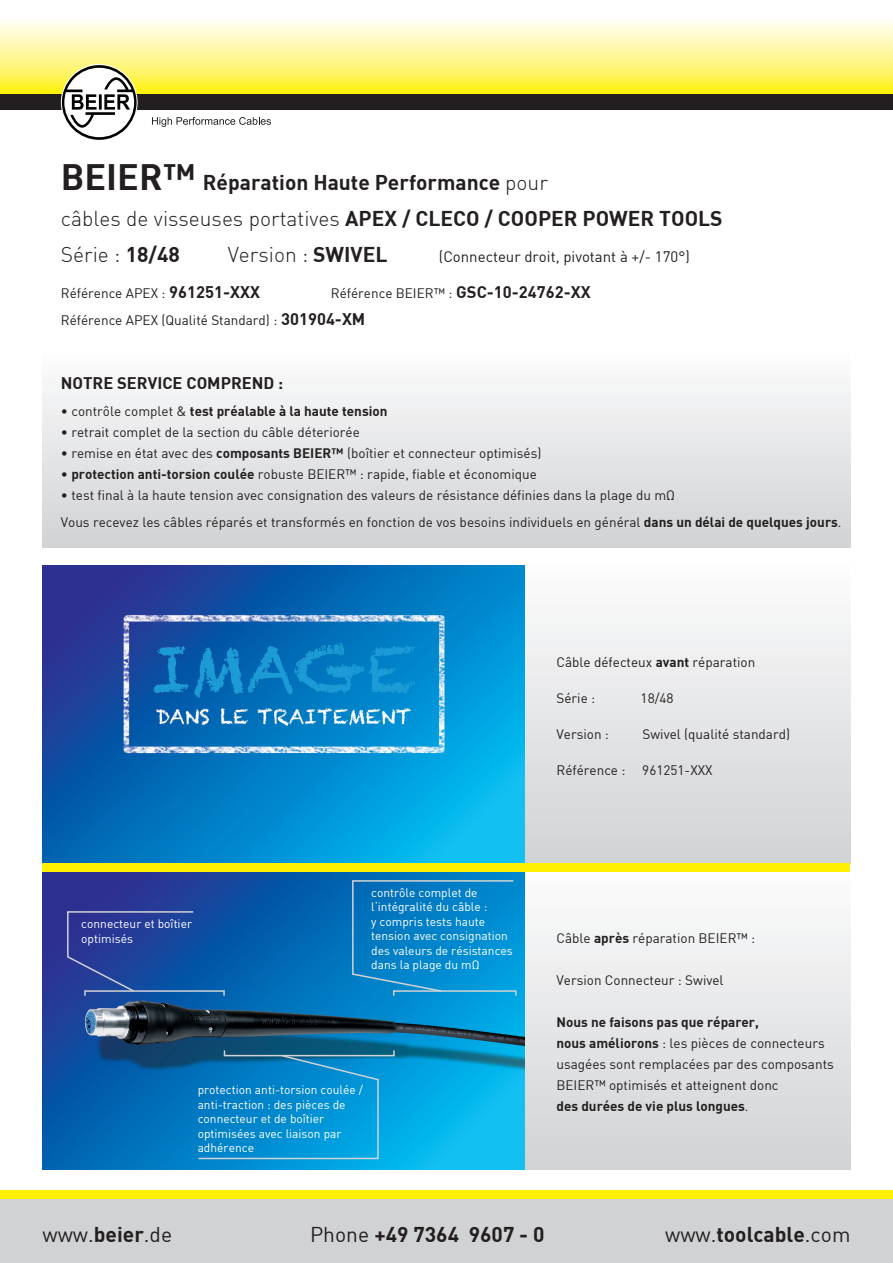
<style>
.page{position:relative;width:893px;height:1263px;background:#fff}
.page>*{position:absolute;margin:0;border:0;box-sizing:border-box;transform-origin:0 0}
.t1{font:21px/36px "DIN Light Alternate";color:#231f20}
.t2{font:21px "DIN Bold";color:#231f20}
.t3{font:21px "DIN";color:#231f20}
.t4{font:16.5px "DIN Bold";color:#231f20}
.t5{font:15px "DIN";color:#231f20}
.t6{font:13.5px/27px "DIN";color:#231f20}
.t7{font:13.5px "DIN Bold";color:#231f20}
.t8{font:12px/14.4px "DIN";color:#fff}
.s1{font-size:36px}
.s2{font-family:"DIN Light Alternate"}
.s3{font-family:"DIN Bold"}
.s4{font-family:"DIN Bold";font-size:16.5px}
.s5{font-family:"DIN"}
</style>
<div class="page">
<img style="left:43px;top:872px;width:483px;height:297px">
<img style="left:43px;top:566px;width:483px;height:297px">
<div style="left:526px;top:566px;width:324px;height:297px;background:linear-gradient(to bottom,#fcfcfc,#d1d2d5)"></div>
<div style="left:526px;top:872px;width:324px;height:297px;background:linear-gradient(to bottom,#fcfcfc,#d1d2d5)"></div>
<div style="left:0;top:1199px;width:893px;height:64px;background:#d1d2d4"></div>
<div style="left:0;top:1191px;width:893px;height:8px;background:#fff101"></div>
<div style="left:0;top:95px;width:893px;height:15px;background:#231f20"></div>
<svg style="left:0;top:21px;width:892px;height:73px;background:#fff68e"></svg>
<svg style="left:152px;top:117px;width:119px;height:10px"></svg>
<svg style="left:62px;top:65px;width:75px;height:75px"></svg>
<div style="left:43px;top:863px;width:807px;height:9px;background:#fff101"></div>
<svg style="left:197px;top:1054px;width:182px;height:106px;background:#088bcc"></svg>
<svg style="left:66px;top:910px;width:129px;height:83px;background:#23459b"></svg>
<div style="left:84px;top:990px;width:141px;height:6px;border:2px solid #d1d2d4"></div>
<svg style="left:351px;top:879px;width:164px;height:114px;background:#0685c9"></svg>
<div style="left:43px;top:353px;width:807px;height:194px;background:linear-gradient(to bottom,#fcfcfc,#d1d2d5)"></div>
<h1 class="t2" style="left:61px;top:168px;width:489px"><span class="s1">BEIER™</span> Réparation Haute Performance <span class="s2">pour</span></h1>
<h1 class="t1" style="left:61px;top:200px;width:663px">câbles de visseuses portatives <span class="s3">APEX / CLECO / COOPER POWER TOOLS<br></span>Série : <span class="s3">18/48</span></h1>
<h1 class="t1" style="left:228px;top:236px;width:161px">Version : <span class="s3">SWIVEL</span></h1>
<p class="t5" style="left:439px;top:247px;width:252px">(Connecteur droit, pivotant à +/- 170°)</p>
<p class="t6" style="left:61px;top:279px;width:201px">Référence APEX : <span class="s4">961251-XXX</span></p>
<p class="t6" style="left:61px;top:279px;width:531px;text-indent:270px">Référence BEIER™ : <span class="s4">GSC-10-24762-XX<br></span>Référence APEX (Qualité Standard) : <span class="s4">301904-XM</span></p>
<p class="t4" style="left:61px;top:373px;width:224px">NOTRE SERVICE COMPREND :</p>
<p class="t7" style="left:61px;top:403px;width:328px"><span class="s5">• contrôle complet &amp;</span> test préalable à la haute tension</p>
<p class="t6" style="left:61px;top:419px;width:301px">• retrait complet de la section du câble déteriorée</p>
<p class="t6" style="left:61px;top:440px;width:482px">• remise en état avec des <span class="s3">composants BEIER™</span> (boîtier et connecteur optimisés)</p>
<p class="t6" style="left:61px;top:461px;width:478px">• <span class="s3">protection anti-torsion coulée</span> robuste BEIER™ : rapide, fiable et économique</p>
<p class="t6" style="left:61px;top:482px;width:782px">• test final à la haute tension avec consignation des valeurs de résistance définies dans la plage du mΩ<br>Vous recevez les câbles réparés et transformés en fonction de vos besoins individuels en général <span class="s3">dans un délai de quelques jours</span>.</p>
<p class="t6" style="left:556px;top:649px;width:200px">Câble défecteux <span class="s3">avant</span> réparation</p>
<p class="t6" style="left:556px;top:685px;width:40px">Série :</p>
<p class="t6" style="left:641px;top:685px;width:34px">18/48</p>
<p class="t6" style="left:556px;top:721px;width:54px">Version :</p>
<p class="t6" style="left:643px;top:721px;width:149px">Swivel (qualité standard)</p>
<p class="t6" style="left:556px;top:757px;width:158px">Référence : 961251-XXX</p>
<p class="t8" style="left:81px;top:916px;width:112px">connecteur et boîtier optimisés</p>
<p class="t8" style="left:371px;top:885px;width:143px">contrôle complet de l‘intégralité du câble :<br>y compris tests haute tension avec consignation des valeurs de résistances dans la plage du mΩ</p>
<p class="t8" style="left:198px;top:1082px;width:167px">protection anti-torsion coulée / anti-traction : des pièces de connecteur et de boîtier optimisées avec liaison par adhérence</p>
<p class="t6" style="left:556px;top:925px;width:200px">Câble <span class="s3">après</span> réparation BEIER™ :</p>
<p class="t6" style="left:556px;top:967px;width:169px">Version Connecteur : Swivel</p>
<p class="t7" style="left:556px;top:1014px;width:204px">Nous ne faisons pas que réparer,</p>
<p class="t6" style="left:556px;top:1033px;width:279px;line-height:21px"><span class="s3">nous améliorons</span> : les pièces de connecteurs usagées sont remplacées par des composants<br>BEIER™ optimisés et atteignent donc</p>
<p class="t7" style="left:556px;top:1098px;width:194px">des durées de vie plus longues<span class="s5">.</span></p>
<h1 class="t2" style="left:310px;top:1220px;width:236px"><span class="s5">Phone</span> +49 7364 9607 - 0</h1>
<h1 class="t3" style="left:43px;top:1221px;width:131px">www.<span class="s3">beier</span>.de</h1>
<h1 class="t2" style="left:665px;top:1220px;width:187px"><span class="s5">www.</span>toolcable<span class="s5">.com</span></h1>
</div>
